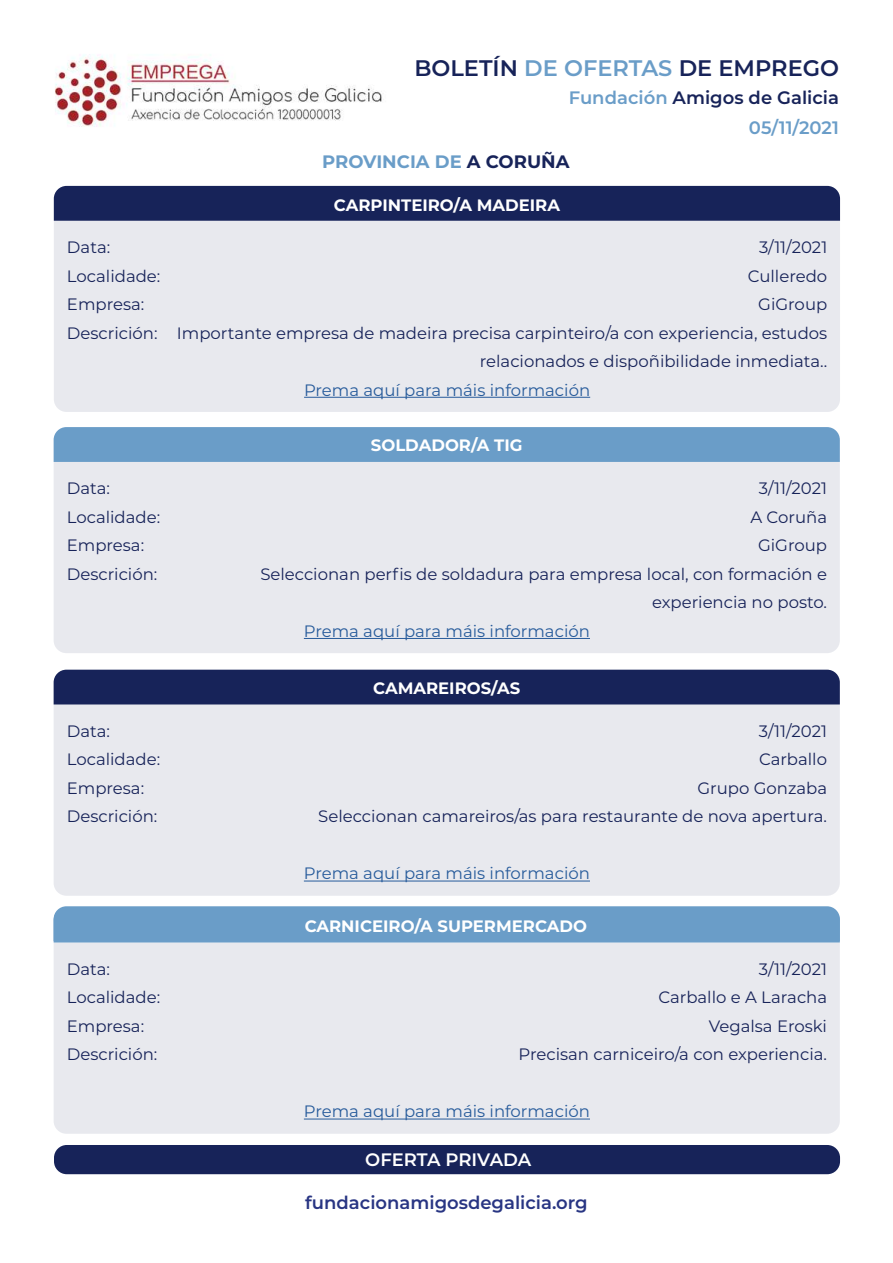
<style>
.page{position:relative;width:893px;height:1263px;background:#fff}
.page>*{position:absolute;margin:0;border:0;box-sizing:border-box;transform-origin:0 0}
.t1{font:600 22.5px "Montserrat";color:#172359}
.t2{font:600 18px/30.3px "Montserrat";color:#6a9dc8;text-align:right}
.t3{font:600 18px "Montserrat";color:#283583}
.t4{font:700 18px "Montserrat";color:#6a9dc8}
.t5{font:600 18px "Montserrat";letter-spacing:-.005em;color:#fff}
.t6{font:16.5px/28.5px "Montserrat";color:#172359;text-align:right}
.t7{font:16.5px "Montserrat";color:#275b9b}
.t8{font:700 16.5px "Montserrat";color:#fff}
.s1{color:#6a9dc8}
.s2{color:#172359}
</style>
<div class="page">
<img style="left:55px;top:54px;width:327px;height:73px">
<div style="left:54px;top:1145px;width:786px;height:29px;background:#172359;border-radius:13px"></div>
<div style="left:54px;top:221px;width:786px;height:191px;background:#e8e9ee"></div>
<div style="left:54px;top:462px;width:786px;height:191px;background:#e8e9ee"></div>
<div style="left:54px;top:704px;width:786px;height:192px;background:#e8e9ee"></div>
<div style="left:54px;top:942px;width:786px;height:192px;background:#e8e9ee"></div>
<div style="left:54px;top:186px;width:786px;height:35px;background:#172359"></div>
<div style="left:54px;top:427px;width:786px;height:35px;background:#6a9dc8"></div>
<div style="left:54px;top:670px;width:786px;height:34px;background:#172359"></div>
<div style="left:54px;top:906px;width:786px;height:36px;background:#6a9dc8"></div>
<hr style="left:304px;top:397px;width:286px;height:1px;background:#275b9b">
<hr style="left:304px;top:638px;width:286px;height:1px;background:#275b9b">
<hr style="left:304px;top:881px;width:286px;height:1px;background:#275b9b">
<hr style="left:304px;top:1118px;width:286px;height:1px;background:#275b9b">
<h1 class="t1" style="left:414px;top:52px;width:426px">BOLETÍN <span class="s1">DE OFERTAS</span> DE EMPREGO</h1>
<p class="t2" style="left:569px;top:81px;width:272px">Fundación <span class="s2">Amigos de Galicia<br></span>05/11/2021</p>
<p class="t4" style="left:322px;top:148px;width:249px">PROVINCIA DE <span class="s2">A CORUÑA</span></p>
<p class="t8" style="left:334px;top:193px;width:228px">CARPINTEIRO/A MADEIRA</p>
<p class="t6" style="left:67px;top:232px;width:45px">Data:</p>
<p class="t6" style="left:759px;top:232px;width:70px">3/11/2021</p>
<p class="t6" style="left:67px;top:261px;width:95px">Localidade:</p>
<p class="t6" style="left:748px;top:261px;width:81px">Culleredo</p>
<p class="t6" style="left:67px;top:289px;width:79px">Empresa:</p>
<p class="t6" style="left:67px;top:289px;width:762px">GiGroup<br>Descrición: Importante empresa de madeira precisa carpinteiro/a con experiencia, estudos relacionados e dispoñibilidade inmediata..</p>
<p class="t7" style="left:304px;top:378px;width:288px">Prema aquí para máis información</p>
<p class="t8" style="left:371px;top:433px;width:153px">SOLDADOR/A TIG</p>
<p class="t6" style="left:67px;top:474px;width:45px">Data:</p>
<p class="t6" style="left:759px;top:474px;width:70px">3/11/2021</p>
<p class="t6" style="left:67px;top:502px;width:95px">Localidade:</p>
<p class="t6" style="left:750px;top:502px;width:78px">A Coruña</p>
<p class="t6" style="left:67px;top:531px;width:79px">Empresa:</p>
<p class="t6" style="left:758px;top:531px;width:70px">GiGroup</p>
<p class="t6" style="left:67px;top:559px;width:92px">Descrición:</p>
<p class="t6" style="left:260px;top:559px;width:568px">Seleccionan perfis de soldadura para empresa local, con formación e experiencia no posto.</p>
<p class="t7" style="left:304px;top:620px;width:288px">Prema aquí para máis información</p>
<p class="t8" style="left:373px;top:676px;width:149px">CAMAREIROS/AS</p>
<p class="t6" style="left:67px;top:716px;width:45px">Data:</p>
<p class="t6" style="left:759px;top:716px;width:70px">3/11/2021</p>
<p class="t6" style="left:67px;top:745px;width:95px">Localidade:</p>
<p class="t6" style="left:759px;top:745px;width:70px">Carballo</p>
<p class="t6" style="left:67px;top:773px;width:79px">Empresa:</p>
<p class="t6" style="left:697px;top:773px;width:131px">Grupo Gonzaba</p>
<p class="t6" style="left:67px;top:802px;width:92px">Descrición:</p>
<p class="t6" style="left:318px;top:802px;width:510px">Seleccionan camareiros/as para restaurante de nova apertura.</p>
<p class="t7" style="left:304px;top:862px;width:288px">Prema aquí para máis información</p>
<p class="t8" style="left:305px;top:914px;width:284px">CARNICEIRO/A SUPERMERCADO</p>
<p class="t6" style="left:67px;top:954px;width:45px">Data:</p>
<p class="t6" style="left:759px;top:954px;width:70px">3/11/2021</p>
<p class="t6" style="left:67px;top:983px;width:95px">Localidade:</p>
<p class="t6" style="left:658px;top:983px;width:170px">Carballo e A Laracha</p>
<p class="t6" style="left:67px;top:1011px;width:79px">Empresa:</p>
<p class="t6" style="left:709px;top:1011px;width:120px">Vegalsa Eroski</p>
<p class="t6" style="left:67px;top:1040px;width:92px">Descrición:</p>
<p class="t6" style="left:519px;top:1040px;width:310px">Precisan carniceiro/a con experiencia.</p>
<p class="t7" style="left:304px;top:1100px;width:288px">Prema aquí para máis información</p>
<p class="t5" style="left:365px;top:1147px;width:168px">OFERTA PRIVADA</p>
<p class="t3" style="left:305px;top:1190px;width:284px">fundacionamigosdegalicia.org</p>
</div>
